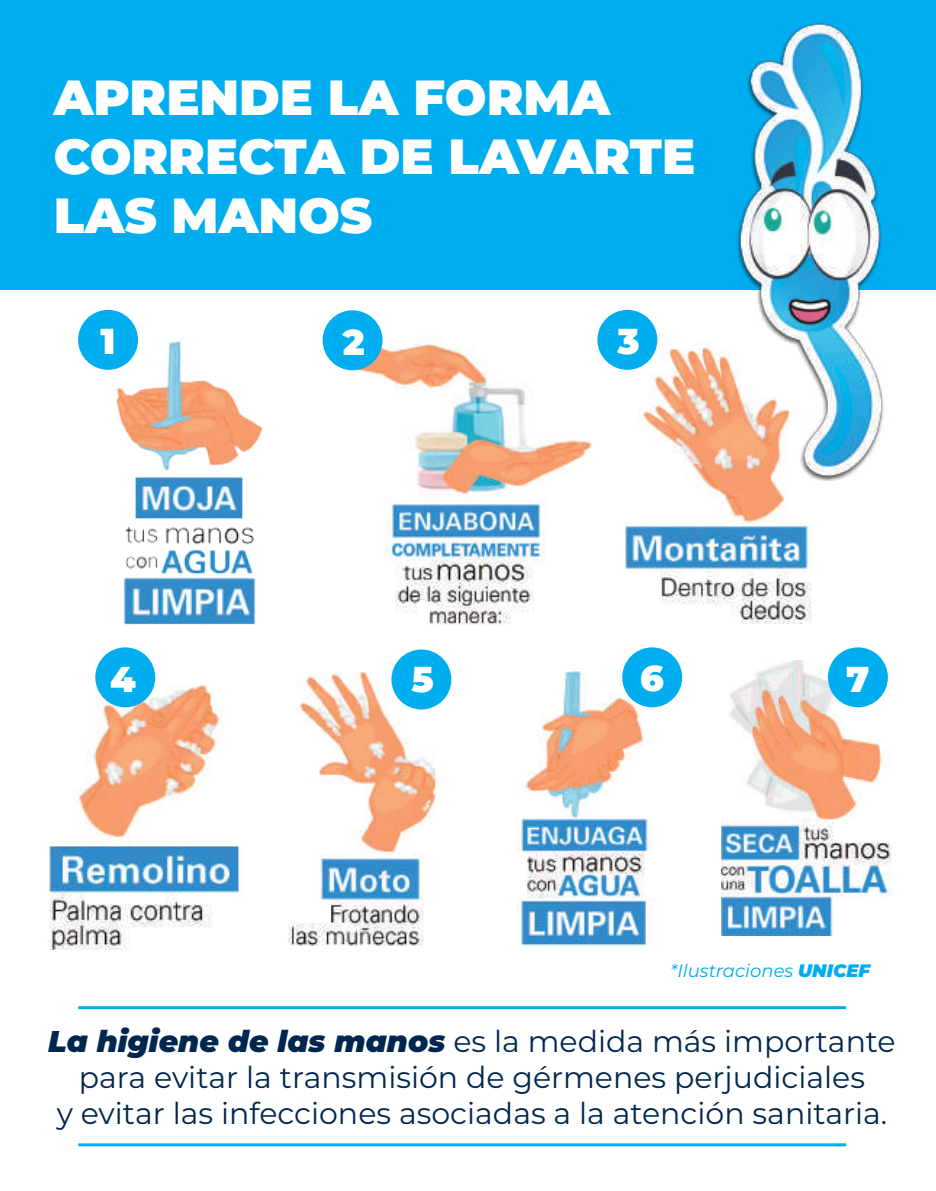
<style>
.page{position:relative;width:936px;height:1191px;background:#fff}
.page>*{position:absolute;margin:0;border:0;box-sizing:border-box;transform-origin:0 0}
.t1{font:900 49.2px/59.1px "Montserrat";color:#fff}
.t2{font:900 36px "Montserrat";color:#fff}
.t3{font:30px/36px "Montserrat";color:#00274f;text-align:center}
.t4{font:italic 18px "Montserrat";color:#00aeef}
.s1{font-weight:900}
.s2{font-weight:900;font-style:italic}
</style>
<div class="page">
<div style="left:0;top:0;width:935px;height:289px;background:#00aeef"></div>
<img style="left:113px;top:341px;width:150px;height:284px">
<div style="left:78px;top:310px;width:60px;height:60px;background:#00aeef;border-radius:50%"></div>
<img style="left:352px;top:327px;width:240px;height:298px">
<div style="left:322px;top:310px;width:60px;height:60px;background:#00aeef;border-radius:50%"></div>
<img style="left:617px;top:342px;width:210px;height:282px">
<img style="left:722px;top:23px;width:167px;height:457px">
<div style="left:597px;top:310px;width:60px;height:60px;background:#00aeef;border-radius:50%"></div>
<img style="left:49px;top:666px;width:193px;height:283px">
<img style="left:289px;top:672px;width:158px;height:274px">
<img style="left:516px;top:671px;width:136px;height:275px">
<img style="left:721px;top:661px;width:171px;height:274px">
<div style="left:95px;top:647px;width:60px;height:60px;background:#00aeef;border-radius:50%"></div>
<div style="left:391px;top:649px;width:60px;height:60px;background:#00aeef;border-radius:50%"></div>
<div style="left:622px;top:647px;width:60px;height:60px;background:#00aeef;border-radius:50%"></div>
<div style="left:827px;top:647px;width:60px;height:60px;background:#00aeef;border-radius:50%"></div>
<hr style="left:78px;top:1006px;width:768px;height:3px;background:#00aeef">
<hr style="left:78px;top:1143px;width:768px;height:3px;background:#00aeef">
<h1 class="t1" style="left:54px;top:64px;width:643px">APRENDE LA FORMA<br>CORRECTA DE LAVARTE<br>LAS MANOS</h1>
<p class="t2" style="left:100px;top:314px;width:17px">1</p>
<p class="t2" style="left:343px;top:315px;width:23px">2</p>
<p class="t2" style="left:617px;top:314px;width:24px">3</p>
<p class="t2" style="left:110px;top:652px;width:27px">4</p>
<p class="t2" style="left:411px;top:652px;width:24px">5</p>
<p class="t2" style="left:640px;top:651px;width:25px">6</p>
<p class="t2" style="left:846px;top:652px;width:25px">7</p>
<p class="t4" style="left:670px;top:958px;width:201px">*Ilustraciones <span class="s1">UNICEF</span></p>
<p class="t3" style="left:48px;top:1022px;width:849px"><span class="s2">La higiene de las manos</span> es la medida más importante para evitar la transmisión de gérmenes perjudiciales<br>y evitar las infecciones asociadas a la atención sanitaria.</p>
</div>
